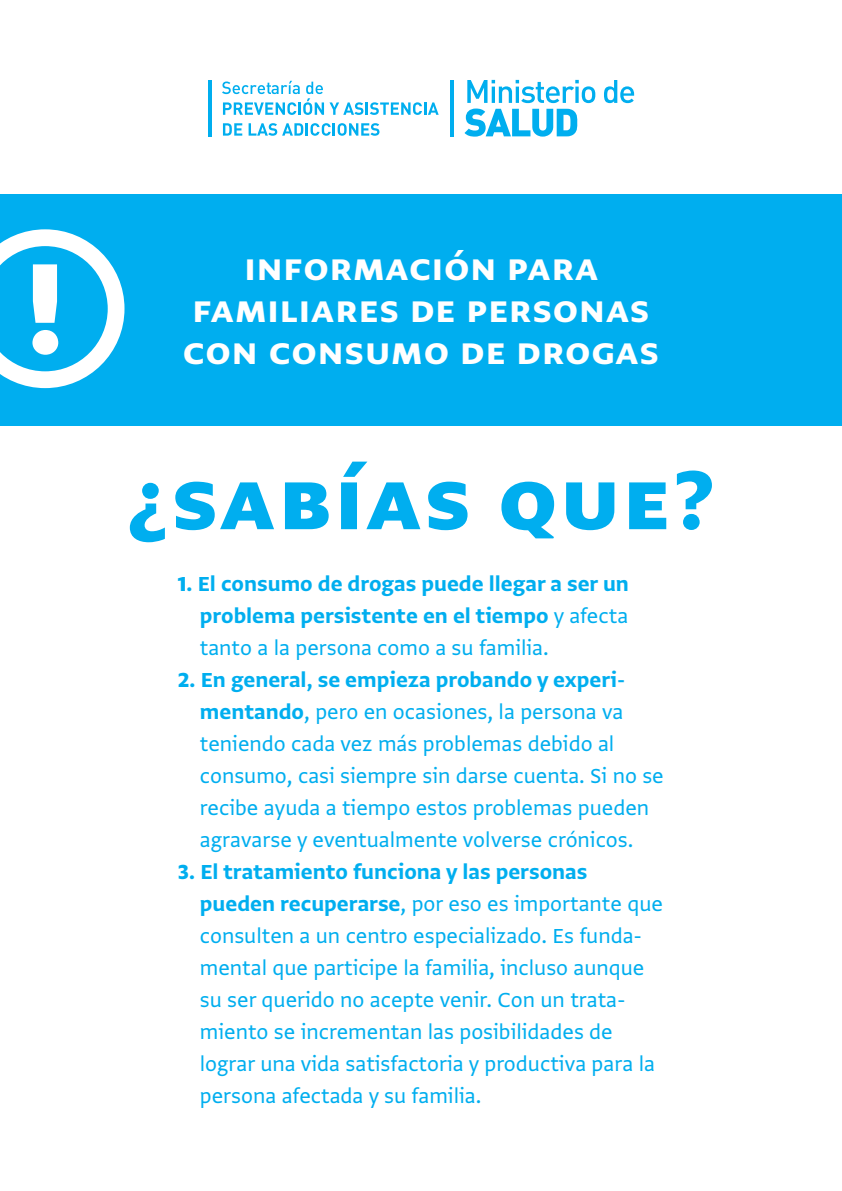
<style>
.page{position:relative;width:842px;height:1191px;background:#fff}
.page>*{position:absolute;margin:0;border:0;box-sizing:border-box;transform-origin:0 0}
.t1{font:152.8px "Greta Sans Pro Hea";color:#fff}
.t2{font:99px "Greta Sans Pro Hea";letter-spacing:.04em;color:#00aeef}
.t3{font:44px/42px "Greta Sans Pro Bld";letter-spacing:.02em;color:#fff;text-align:center}
.t4{font:24px/32px "Greta Sans Pro";color:#00aeef}
.t5{font:24px/32px "Greta Sans Pro Bld";color:#00aeef;text-align:right}
.s1{font-family:"Greta Sans Pro Hea"}
.s2{font-family:"Greta Sans Pro"}
.s3{font-family:"Greta Sans Pro Bld"}
</style>
<div class="page">
<div style="left:0;top:194px;width:842px;height:231px;background:#00aeef"></div>
<svg style="left:604px;top:80px;width:30px;height:23px"></svg>
<svg style="left:464px;top:80px;width:131px;height:57px"></svg>
<hr style="left:450px;top:80px;width:4px;height:56px;background:#00aeef">
<hr style="left:208px;top:80px;width:3px;height:56px;background:#00aeef">
<svg style="left:222px;top:81px;width:217px;height:34px"></svg>
<svg style="left:223px;top:123px;width:19px;height:13px"></svg>
<svg style="left:249px;top:123px;width:130px;height:13px"></svg>
<svg style="left:0;top:229px;width:124px;height:159px"></svg>
<h1 class="t1" style="left:25px;top:195px;width:42px">!</h1>
<h3 class="t3" style="left:192px;top:242px;width:459px">información para familiares de personas</h3>
<h3 class="t3" style="left:183px;top:326px;width:478px">con consumo de drogas</h3>
<h2 class="t2" style="left:127px;top:426px;width:589px">¿sabías que?</h2>
<p class="t5" style="left:178px;top:566px;width:453px"><span class="s1">1.</span> El consumo de drogas puede llegar a ser un problema persistente en el tiempo <span class="s2">y afecta</span></p>
<p class="t4" style="left:200px;top:630px;width:350px">tanto a la persona como a su familia.</p>
<p class="t5" style="left:178px;top:662px;width:449px"><span class="s1">2.</span> En general, se empieza probando y experi-</p>
<p class="t4" style="left:200px;top:694px;width:465px"><span class="s3">mentando</span>, pero en ocasiones, la persona va teniendo cada vez más problemas debido al consumo, casi siempre sin darse cuenta. Si no se recibe ayuda a tiempo estos problemas pueden agravarse y eventualmente volverse crónicos.</p>
<p class="t5" style="left:178px;top:854px;width:411px"><span class="s1">3.</span> El tratamiento funciona y las personas</p>
<p class="t4" style="left:200px;top:886px;width:465px"><span class="s3">pueden recuperarse</span>, por eso es importante que consulten a un centro especializado. Es funda&shy;mental que participe la familia, incluso aunque su ser querido no acepte venir. Con un trata&shy;miento se incrementan las posibilidades de lograr una vida satisfactoria y productiva para la persona afectada y su familia.</p>
</div>
